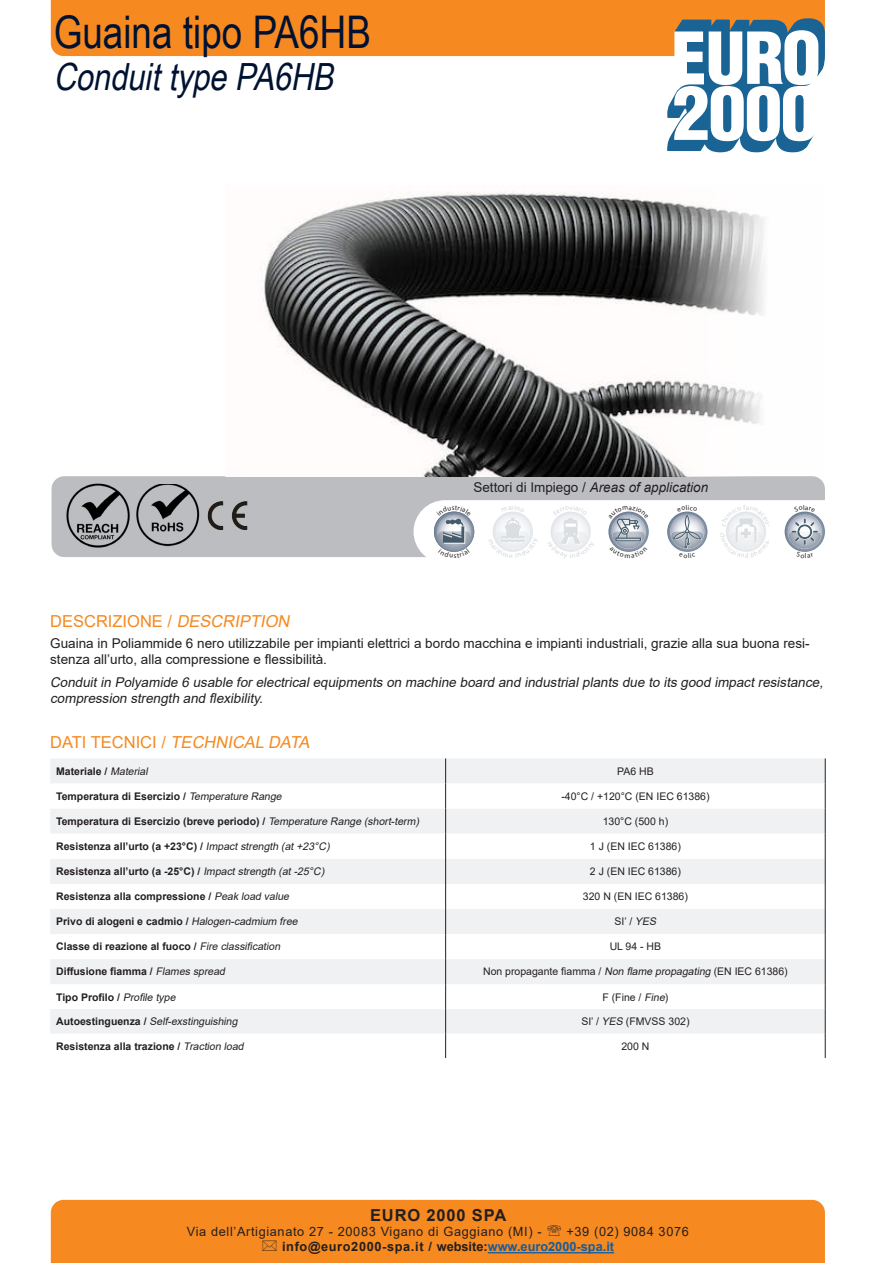
<style>
.page{position:relative;width:893px;height:1263px;background:#fff}
.page>*{position:absolute;margin:0;border:0;box-sizing:border-box;transform-origin:0 0}
.t1{font:45px "Arial Narrow";color:#001231}
.t2{font:italic 37.5px "Arial Narrow";color:#001231}
.t3{font:italic 16.5px "Arial";color:#f6891f}
.t4{font:16.5px "Arial";color:#f6891f}
.t5{font:700 16.5px "Arial";letter-spacing:.05em;color:#231f20}
.t6{font:13.5px/16.2px "Arial";color:#231f20}
.t7{font:italic 13.5px/16.2px "Arial";color:#231f20}
.t8{font:italic 13.5px "Arial";color:#231f20}
.t9{font:12.75px "Arial";letter-spacing:.05em;color:#231f20}
.t10{font:700 12.75px "Arial";color:#231f20}
.t11{font:700 10.5px "Arial";color:#231f20}
.t12{font:10.5px "Arial";color:#231f20}
.t13{font:italic 10.5px "Arial";color:#231f20}
.s1{font-style:normal}
.s2{font-style:italic}
.s3{font-weight:400;font-style:italic}
.s4{font-weight:700;font-style:normal}
.s5{color:#175d9e}
</style>
<div class="page">
<div style="left:51px;top:1200px;width:774px;height:63px;background:#f6891f"></div>
<hr style="left:488px;top:1252px;width:126px;height:1px;background:#175d9e">
<div style="left:52px;top:476px;width:773px;height:81px;background:#bcbdc0;border-radius:13px"></div>
<svg style="left:51px;top:0;width:774px;height:152px"></svg>
<svg style="left:50px;top:758px;width:775px;height:276px;fill:#f0f1f2"></svg>
<svg style="left:50px;top:783px;width:775px;height:176px"></svg>
<svg style="left:445px;top:758px;width:1px;height:300px"></svg>
<svg style="left:825px;top:758px;width:1px;height:300px"></svg>
<img style="left:261px;top:191px;width:503px;height:285px">
<img style="left:207px;top:501px;width:41px;height:29px">
<img style="left:136px;top:484px;width:64px;height:63px">
<img style="left:66px;top:483px;width:64px;height:65px">
<svg style="left:548px;top:1225px;width:13px;height:11px"></svg>
<svg style="left:263px;top:1241px;width:14px;height:10px"></svg>
<svg style="left:413px;top:500px;width:412px;height:57px;background:#e5e7eb"></svg>
<p class="t1" style="left:54px;top:-1px;width:319px">Guaina tipo PA6HB</p>
<p class="t2" style="left:54px;top:49px;width:290px">ConduittypePA6HB</p>
<p class="t8" style="left:473px;top:479px;width:236px"><span class="s1">Settori di Impiego /</span> Areas of application</p>
<p class="t4" style="left:50px;top:610px;width:245px">DESCRIZIONE / <span class="s2">DESCRIPTION</span></p>
<p class="t6" style="left:50px;top:635px;width:761px">Guaina in Poliammide 6 nero utilizzabile per impianti elettrici a bordo macchina e impianti industriali, grazie alla sua buona resi&shy;stenza all’urto, alla compressione e flessibilità.</p>
<p class="t7" style="left:50px;top:674px;width:778px">Conduitin Polyamide 6 usable forelectricalequipments on machine board and industrialplants due to its good impactresistance, compression strength and flexibility.</p>
<p class="t3" style="left:50px;top:730px;width:265px"><span class="s1">D AT I T E C N I C I /</span> TECHNICAL DATA</p>
<p class="t11" style="left:56px;top:764px;width:96px">Materiale / <span class="s3">Material</span></p>
<p class="t12" style="left:617px;top:764px;width:38px">PA6 HB</p>
<p class="t11" style="left:56px;top:789px;width:230px">Temperatura di Esercizio / <span class="s3">Temperature Range</span></p>
<p class="t12" style="left:561px;top:789px;width:150px">-40°C / +120°C (EN IEC 61386)</p>
<p class="t11" style="left:56px;top:814px;width:367px">Temperatura di Esercizio (breve periodo) / <span class="s3">Temperature Range (short-term)</span></p>
<p class="t12" style="left:603px;top:814px;width:67px">130°C (500 h)</p>
<p class="t11" style="left:56px;top:839px;width:277px">Resistenza all’urto (a +23°C) / <span class="s3">Impactstrength (at+23°C)</span></p>
<p class="t12" style="left:590px;top:839px;width:93px">1 J (EN IEC 61386)</p>
<p class="t11" style="left:56px;top:864px;width:272px">Resistenza all’urto (a -25°C) / <span class="s3">Impactstrength (at-25°C)</span></p>
<p class="t12" style="left:590px;top:864px;width:93px">2 J (EN IEC 61386)</p>
<p class="t11" style="left:56px;top:889px;width:237px">Resistenza alla compressione / <span class="s3">Peak load value</span></p>
<p class="t12" style="left:583px;top:889px;width:107px">320 N (EN IEC 61386)</p>
<p class="t11" style="left:56px;top:914px;width:246px">P rivo d i a l o g e n i e cad m i o / <span class="s3">Halogen-cadmium free</span></p>
<p class="t12" style="left:615px;top:914px;width:46px">SI’ / <span class="s2">YES</span></p>
<p class="t11" style="left:56px;top:939px;width:228px">Classe di reazione al fuoco / <span class="s3">Fire classification</span></p>
<p class="t12" style="left:610px;top:939px;width:53px">UL 94 - HB</p>
<p class="t11" style="left:56px;top:964px;width:173px">Diffusione fiamma / <span class="s3">Flames spread</span></p>
<p class="t12" style="left:483px;top:964px;width:306px">Non propagante fiamma / <span class="s2">Non flame propagating</span> (EN IEC 61386)</p>
<p class="t11" style="left:56px;top:989px;width:123px">Tipo Profilo / <span class="s3">Profile type</span></p>
<p class="t12" style="left:602px;top:989px;width:67px">F (Fine / <span class="s2">Fine</span>)</p>
<p class="t13" style="left:56px;top:1014px;width:185px"><span class="s4">A u to e s t i n g u e n z a /</span> Self-exstinguishing</p>
<p class="t12" style="left:581px;top:1014px;width:110px">SI’ / <span class="s2">YES</span> (FMVSS 302)</p>
<p class="t11" style="left:56px;top:1038px;width:192px">Resistenza alla trazione / <span class="s3">Traction load</span></p>
<p class="t12" style="left:621px;top:1039px;width:30px">200 N</p>
<p class="t5" style="left:370px;top:1203px;width:138px">EURO 2000 SPA</p>
<p class="t9" style="left:187px;top:1223px;width:356px">Via dell’Artigianato 27 - 20083 Vigano di Gaggiano (MI) -</p>
<p class="t9" style="left:566px;top:1223px;width:124px">+39 (02) 9084 3076</p>
<p class="t10" style="left:282px;top:1238px;width:333px">info@euro2000-spa.it / website:<span class="s5">www.euro2000-spa.it</span></p>
</div>
